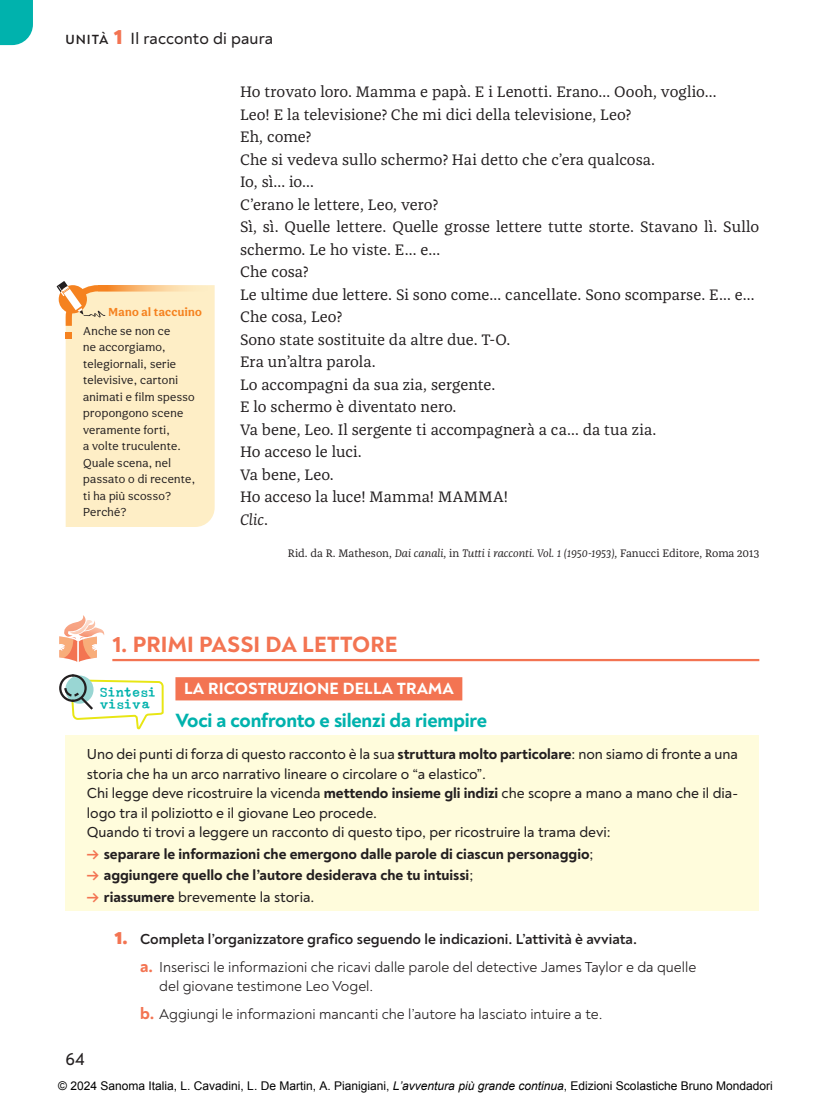
<style>
.page{position:relative;width:831px;height:1105px;background:#fff}
.page>*{position:absolute;margin:0;border:0;box-sizing:border-box;transform-origin:0 0}
.t1{font:800 22.5px "Noah Text";letter-spacing:.01em;color:#f37452}
.t2{font:800 19.5px "Noah Text";letter-spacing:-.01em;color:#00b2ad}
.t3{font:500 18px "Noah Text";color:#231f20}
.t4{font:800 16.5px "Noah Text";letter-spacing:.01em;color:#fff}
.t5{font:500 16.5px "Noah Text";letter-spacing:.005em;color:#231f20}
.t6{font:15.75px/22.5px "Franziska OT";letter-spacing:-.005em;color:#231f20}
.t7{font:500 14.7px/19.5px "Noah Text";color:#231f20}
.t8{font:14.7px/28px "Noah Text";color:#231f20}
.t9{font:800 14.7px "Noah Text";color:#231f20}
.t10{font:13.8px/12.8px "Typo American Com";letter-spacing:-.02em;color:#00b2ad}
.t11{font:12px/16.5px "Aesthet Nova";letter-spacing:.03em;color:#231f20}
.t12{font:12px "Arial";color:#000}
.t13{font:700 12px "Aesthet Nova";letter-spacing:.03em;color:#f58220}
.t14{font:11.25px "Franziska OT";color:#231f20}
.s1{font-weight:700;font-size:13.5px}
.s2{font-weight:800;font-size:21px;color:#f37452}
.s3{font-style:italic}
.s4{font-weight:800}
.s5{font-weight:500;font-size:19.5px;color:#f37452}
.s6{font-weight:500}
.s7{font-size:19.5px;color:#f37452}
.s8{font-weight:900;font-size:18px;color:#f37452}
.s9{font-weight:700}
.s10{font-weight:800;font-size:16.5px;color:#f37452}
</style>
<div class="page">
<div style="left:175px;top:677px;width:287px;height:23px;background:#f37452"></div>
<div style="left:65px;top:735px;width:694px;height:58px;background:#fffcdc"></div>
<div style="left:65px;top:774px;width:694px;height:58px;background:#fffcdc"></div>
<div style="left:65px;top:813px;width:694px;height:39px;background:#fffcdc"></div>
<div style="left:65px;top:840px;width:694px;height:27px;background:#fffcdc"></div>
<div style="left:65px;top:862px;width:694px;height:27px;background:#fffcdc"></div>
<div style="left:65px;top:884px;width:694px;height:27px;background:#fffcdc"></div>
<svg style="left:59px;top:674px;width:105px;height:56px"></svg>
<hr style="left:112px;top:659px;width:647px;height:2px;background:#f37452">
<svg style="left:59px;top:615px;width:46px;height:47px"></svg>
<svg style="left:57px;top:281px;width:157px;height:246px;background:#fdecc5"></svg>
<svg style="left:0;top:0;width:33px;height:45px"></svg>
<p class="t5" style="left:65px;top:29px;width:209px"><span class="s1">UNITÀ</span> <span class="s2">1</span> Il racconto di paura</p>
<p class="t13" style="left:109px;top:305px;width:95px">Mano al taccuino</p>
<p class="t11" style="left:83px;top:322px;width:113px">Anche se non ce<br>ne accorgiamo, telegiornali, serie televisive, cartoni animati e film spesso propongono scene veramente forti,<br>a volte truculente.<br>Quale scena, nel passato o di recente, ti ha più scosso?<br>Perché?</p>
<p class="t6" style="left:240px;top:81px;width:520px">Ho trovato loro. Mamma e papà. E i Lenotti. Erano… Oooh, voglio…<br>Leo! E la televisione? Che mi dici della televisione, Leo?<br>Eh, come?<br>Che si vedeva sullo schermo? Hai detto che c’era qualcosa.<br>Io, sì… io…<br>C’erano le lettere, Leo, vero?<br>Sì, sì. Quelle lettere. Quelle grosse lettere tutte storte. Stavano lì. Sullo schermo. Le ho viste. E… e…<br>Che cosa?<br>Le ultime due lettere. Si sono come… cancellate. Sono scomparse. E… e… Che cosa, Leo?<br>Sono state sostituite da altre due. T-O.<br>Era un’altra parola.<br>Lo accompagni da sua zia, sergente.<br>E lo schermo è diventato nero.<br>Va bene, Leo. Il sergente ti accompagnerà a ca… da tua zia.<br>Ho acceso le luci.<br>Va bene, Leo.<br>Ho acceso la luce! Mamma! MAMMA!<br><span class="s3">Clic</span>.</p>
<p class="t14" style="left:288px;top:547px;width:472px">Rid. da R. Matheson, <span class="s3">Dai canali</span>, in <span class="s3">Tutti i racconti. Vol. 1 (1950-1953)</span>, Fanucci Editore, Roma 2013</p>
<h1 class="t1" style="left:112px;top:629px;width:286px">1. PRIMI PASSI DA LETTORE</h1>
<p class="t4" style="left:184px;top:678px;width:271px">LA RICOSTRUZIONE DELLA TRAMA</p>
<p class="t2" style="left:175px;top:707px;width:313px">Voci a confronto e silenzi da riempire</p>
<p class="t7" style="left:87px;top:744px;width:652px">Uno dei punti di forza di questo racconto è la sua <span class="s4">struttura molto particolare</span>: non siamo di fronte a una storia che ha un arco narrativo lineare o circolare o “a elastico”.<br>Chi legge deve ricostruire la vicenda <span class="s4">mettendo insieme gli indizi</span> che scopre a mano a mano che il dia&shy;logo tra il poliziotto e il giovane Leo procede.<br>Quando ti trovi a leggere un racconto di questo tipo, per ricostruire la trama devi:</p>
<p class="t9" style="left:87px;top:844px;width:508px"><span class="s5">→</span> separare le informazioni che emergono dalle parole di ciascun personaggio<span class="s6">;</span></p>
<p class="t9" style="left:87px;top:866px;width:388px"><span class="s5">→</span> aggiungere quello che l’autore desiderava che tu intuissi<span class="s6">;</span></p>
<p class="t7" style="left:87px;top:887px;width:229px"><span class="s7">→</span> <span class="s4">riassumere</span> brevemente la storia.</p>
<p class="t8" style="left:140px;top:925px;width:557px;text-indent:-26px"><span class="s8">1.</span> <span class="s9">Completa l’organizzatore grafico seguendo le indicazioni. L’attività è avviata.<br></span><span class="s10">a.</span> Inserisci le informazioni che ricavi dalle parole del detective James Taylor e da quelle</p>
<p class="t8" style="left:140px;top:972px;width:464px;text-indent:19px">del giovane testimone Leo Vogel.<br><span class="s10">b.</span> Aggiungi le informazioni mancanti che l’autore ha lasciato intuire a te.</p>
<p class="t10" style="left:99px;top:685px;width:58px">Sintesi visiva</p>
<p class="t3" style="left:65px;top:1047px;width:21px">64</p>
<p class="t12" style="left:58px;top:1077px;width:715px">© 2024 Sanoma Italia, L. Cavadini, L. De Martin, A. Pianigiani, <span class="s3">L’avventura più grande continua</span>, Edizioni Scolastiche Bruno Mondadori</p>
</div>
